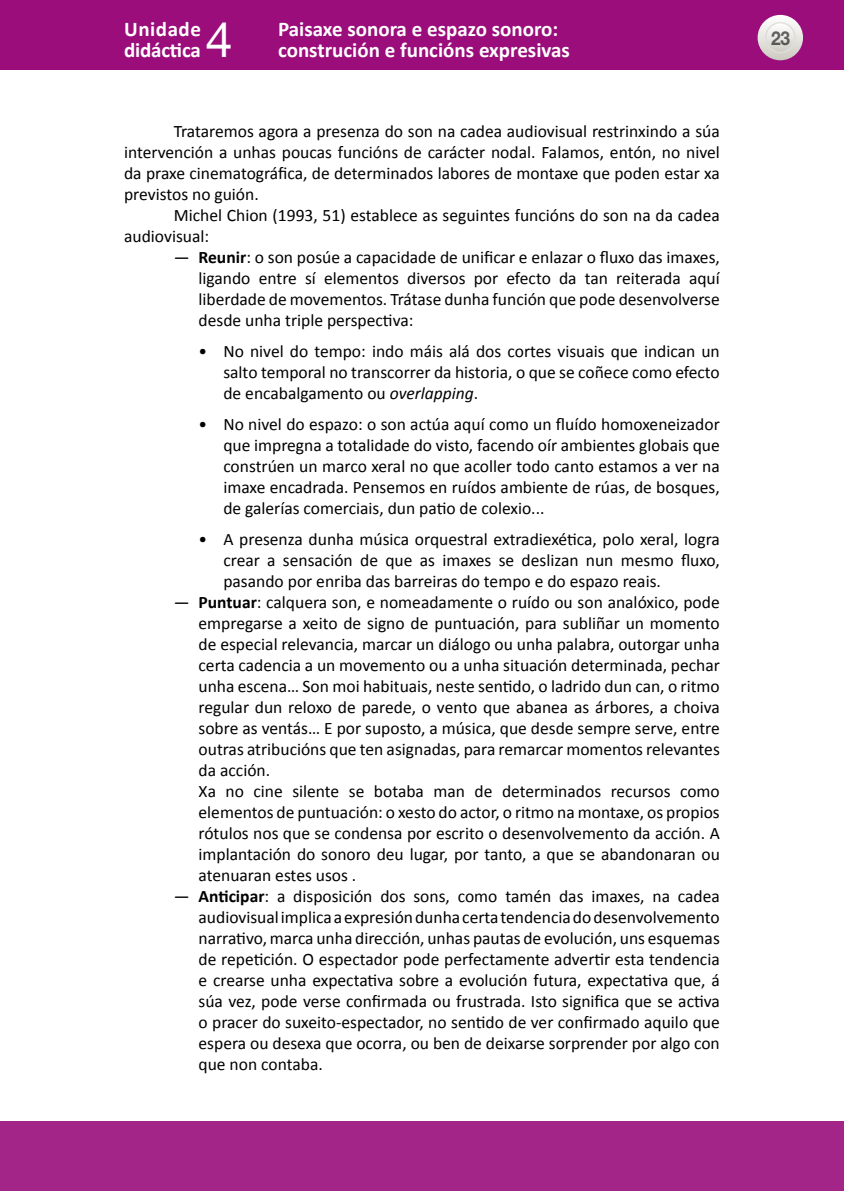
<style>
.page{position:relative;width:844px;height:1191px;background:#fff}
.page>*{position:absolute;margin:0;border:0;box-sizing:border-box;transform-origin:0 0}
.t1{font:49px "Helvetica Neue";color:#fff}
.t2{font:700 21px/21px "Calibri";color:#fff}
.t3{font:700 19.25px "Helvetica Neue";color:#000;scale:.9 1}
.TEXTO{font:17.5px/21px "Calibri";color:#000;text-align:justify}
.txto{font:17.5px/21px "Calibri";color:#000;text-align:justify}
.TXTO___SANGRE{font:17.5px/21px "Calibri";color:#000;text-align:justify}
.s1{font-weight:700}
.s2{font-style:italic}
</style>
<div class="page">
<div style="left:0;top:0;width:843px;height:69px;background:#9a0d7b"></div>
<svg style="left:757px;top:15px;width:45px;height:45px"></svg>
<svg style="left:765px;top:23px;width:29px;height:29px"></svg>
<div style="left:764px;top:22px;width:31px;height:31px;border:1px solid #e0ded8;border-radius:50%"></div>
<div style="left:0;top:1121px;width:843px;height:70px;background:#a42588"></div>
<p class="t2" style="left:124px;top:19px;width:78px">Unidade didáctica</p>
<h1 class="t1" style="left:205px;top:11px;width:29px">4</h1>
<p class="t2" style="left:278px;top:19px;width:293px">Paisaxe sonora e espazo sonoro: construción e funcións expresivas</p>
<p class="t3" style="left:770px;top:26px;width:23px">23</p>
<p class="TXTO___SANGRE" style="left:124px;top:121px;width:597px;text-indent:50px">Trataremos agora a presenza do son na cadea audiovisual restrinxindo a súa intervención a unhas poucas funcións de carácter nodal. Falamos, entón, no nivel da praxe cinematográfica, de determinados labores de montaxe que poden estar xa previstos no guión.</p>
<p class="TXTO___SANGRE" style="left:124px;top:205px;width:597px;text-indent:50px">Michel Chion (1993, 51) establece as seguintes funcións do son na da cadea audiovisual:</p>
<p class="TEXTO" style="left:198px;top:247px;width:522px;text-indent:-25px">— <span class="s1">Reunir</span>: o son posúe a capacidade de unificar e enlazar o fluxo das imaxes, ligando entre sí elementos diversos por efecto da tan reiterada aquí liberdade de movementos. Trátase dunha función que pode desenvolverse desde unha triple perspectiva:</p>
<p class="txto" style="left:223px;top:341px;width:498px;text-indent:-25px">• No nivel do tempo: indo máis alá dos cortes visuais que indican un salto temporal no transcorrer da historia, o que se coñece como efecto de encabalgamento ou <span class="s2">overlapping</span>.</p>
<p class="txto" style="left:223px;top:414px;width:498px;text-indent:-25px">• No nivel do espazo: o son actúa aquí como un fluído homoxeneizador que impregna a totalidade do visto, facendo oír ambientes globais que constrúen un marco xeral no que acoller todo canto estamos a ver na imaxe encadrada. Pensemos en ruídos ambiente de rúas, de bosques, de galerías comerciais, dun patio de colexio...</p>
<p class="txto" style="left:223px;top:529px;width:498px;text-indent:-25px">• A presenza dunha música orquestral extradiexética, polo xeral, logra crear a sensación de que as imaxes se deslizan nun mesmo fluxo, pasando por enriba das barreiras do tempo e do espazo reais.</p>
<p class="TEXTO" style="left:198px;top:592px;width:522px;text-indent:-25px">— <span class="s1">Puntuar</span>: calquera son, e nomeadamente o ruído ou son analóxico, pode empregarse a xeito de signo de puntuación, para subliñar un momento de especial relevancia, marcar un diálogo ou unha palabra, outorgar unha certa cadencia a un movemento ou a unha situación determinada, pechar unha escena… Son moi habituais, neste sentido, o ladrido dun can, o ritmo regular dun reloxo de parede, o vento que abanea as árbores, a choiva sobre as ventás… E por suposto, a música, que desde sempre serve, entre outras atribucións que ten asignadas, para remarcar momentos relevantes da acción.</p>
<p class="TEXTO" style="left:198px;top:781px;width:522px">Xa no cine silente se botaba man de determinados recursos como elementos de puntuación: o xesto do actor, o ritmo na montaxe, os propios rótulos nos que se condensa por escrito o desenvolvemento da acción. A implantación do sonoro deu lugar, por tanto, a que se abandonaran ou atenuaran estes usos .</p>
<p class="TEXTO" style="left:198px;top:886px;width:522px;text-indent:-25px">— <span class="s1">Anticipar</span>: a disposición dos sons, como tamén das imaxes, na cadea audiovisual implica a expresión dunha certa tendencia do desenvolvemento narrativo, marca unha dirección, unhas pautas de evolución, uns esquemas de repetición. O espectador pode perfectamente advertir esta tendencia e crearse unha expectativa sobre a evolución futura, expectativa que, á súa vez, pode verse confirmada ou frustrada. Isto significa que se activa o pracer do suxeito-espectador, no sentido de ver confirmado aquilo que espera ou desexa que ocorra, ou ben de deixarse sorprender por algo con que non contaba.</p>
</div>
